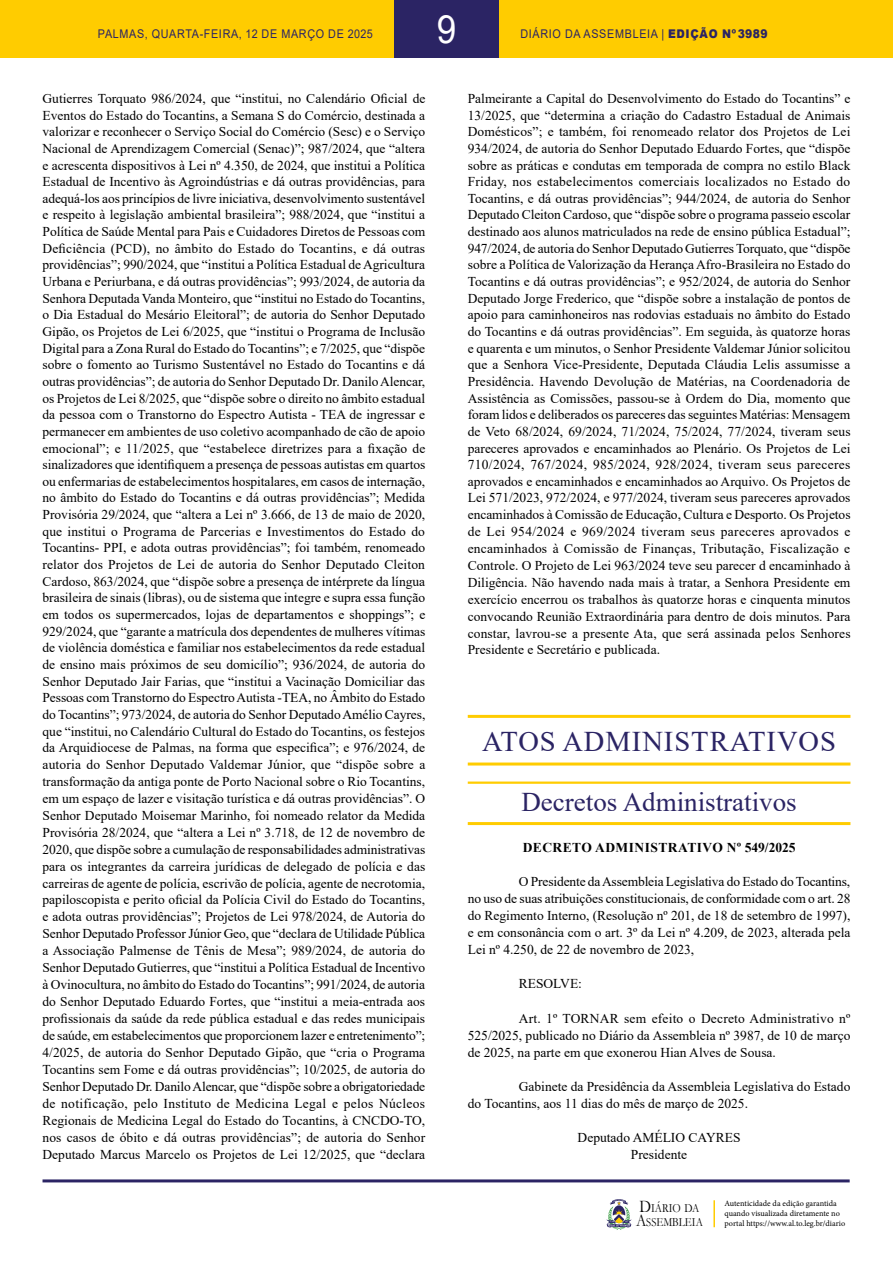
<style>
.page{position:relative;width:893px;height:1263px;background:#fff}
.page>*{position:absolute;margin:0;border:0;box-sizing:border-box;transform-origin:0 0}
.t1{font:39px "Arial";color:#fff;scale:.9 1}
.t2{font:28.5px "Times New Roman";letter-spacing:.035em;color:#2b2464}
.t3{font:27px "Times New Roman";color:#2b2464}
.t4{font:13.5px/16.8px "Times New Roman";color:#000;text-align:justify}
.t5{font:700 13.5px "Times New Roman";letter-spacing:.035em;color:#000}
.t6{font:12.45px/14px "Garamond";color:#000;scale:.85 1}
.t7{font:12px "Arial";letter-spacing:.065em;color:#2b2464;scale:.9 1}
.t8{font:8.25px/9.9px "Minion Pro";color:#000}
.s1{font-weight:900}
.s2{font-size:17.85px}
</style>
<div class="page">
<div style="left:0;top:0;width:893px;height:58px;background:#fc0"></div>
<hr style="left:43px;top:1179px;width:807px;height:3px;background:#2b2464">
<svg style="left:606px;top:1199px;width:26px;height:31px"></svg>
<div style="left:394px;top:0;width:105px;height:58px;background:#2b2464"></div>
<hr style="left:713px;top:1200px;width:2px;height:27px;background:#fc0">
<hr style="left:468px;top:715px;width:382px;height:3px;background:#fc0">
<hr style="left:468px;top:762px;width:382px;height:3px;background:#fc0">
<hr style="left:468px;top:781px;width:382px;height:3px;background:#fc0">
<hr style="left:468px;top:822px;width:382px;height:3px;background:#fc0">
<h1 class="t1" style="left:437px;top:2px;width:23px">9</h1>
<p class="t7" style="left:98px;top:25px;width:307px">PALMAS, QUARTA-FEIRA, 12 DE MARÇO DE 2025</p>
<p class="t7" style="left:520px;top:25px;width:276px">DIÁRIO DA ASSEMBLEIA | <span class="s1">EDIÇÃO Nº3989</span></p>
<p class="t4" style="left:43px;top:90px;width:384px">Gutierres Torquato 986/2024, que “institui, no Calendário Oficial de Eventos do Estado do Tocantins, a Semana S do Comércio, destinada a valorizar e reconhecer o Serviço Social do Comércio (Sesc) e o Serviço Nacional de Aprendizagem Comercial (Senac)”; 987/2024, que “altera e acrescenta dispositivos à Lei nº 4.350, de 2024, que institui a Política Estadual de Incentivo às Agroindústrias e dá outras providências, para adequá-los aos princípios de livre iniciativa, desenvolvimento sustentável e respeito à legislação ambiental brasileira”; 988/2024, que “institui a Política de Saúde Mental para Pais e Cuidadores Diretos de Pessoas com Deficiência (PCD), no âmbito do Estado do Tocantins, e dá outras providências”; 990/2024, que “institui a Política Estadual de Agricultura Urbana e Periurbana, e dá outras providências”; 993/2024, de autoria da Senhora Deputada Vanda Monteiro, que “institui no Estado do Tocantins, o Dia Estadual do Mesário Eleitoral”; de autoria do Senhor Deputado Gipão, os Projetos de Lei 6/2025, que “institui o Programa de Inclusão Digital para a Zona Rural do Estado do Tocantins”; e 7/2025, que “dispõe sobre o fomento ao Turismo Sustentável no Estado do Tocantins e dá outras providências”; de autoria do Senhor Deputado Dr. Danilo Alencar, os Projetos de Lei 8/2025, que “dispõe sobre o direito no âmbito estadual da pessoa com o Transtorno do Espectro Autista - TEA de ingressar e permanecer em ambientes de uso coletivo acompanhado de cão de apoio emocional”; e 11/2025, que “estabelece diretrizes para a fixação de sinalizadores que identifiquem a presença de pessoas autistas em quartos ou enfermarias de estabelecimentos hospitalares, em casos de internação, no âmbito do Estado do Tocantins e dá outras providências”; Medida Provisória 29/2024, que “altera a Lei nº 3.666, de 13 de maio de 2020, que institui o Programa de Parcerias e Investimentos do Estado do Tocantins- PPI, e adota outras providências”; foi também, renomeado relator dos Projetos de Lei de autoria do Senhor Deputado Cleiton Cardoso, 863/2024, que “dispõe sobre a presença de intérprete da língua brasileira de sinais (libras), ou de sistema que integre e supra essa função em todos os supermercados, lojas de departamentos e shoppings”; e 929/2024, que “garante a matrícula dos dependentes de mulheres vítimas de violência doméstica e familiar nos estabelecimentos da rede estadual de ensino mais próximos de seu domicílio”; 936/2024, de autoria do Senhor Deputado Jair Farias, que “institui a Vacinação Domiciliar das Pessoas com Transtorno do Espectro Autista -TEA, no Âmbito do Estado do Tocantins”; 973/2024, de autoria do Senhor Deputado Amélio Cayres, que “institui, no Calendário Cultural do Estado do Tocantins, os festejos da Arquidiocese de Palmas, na forma que especifica”; e 976/2024, de autoria do Senhor Deputado Valdemar Júnior, que “dispõe sobre a transformação da antiga ponte de Porto Nacional sobre o Rio Tocantins, em um espaço de lazer e visitação turística e dá outras providências”. O Senhor Deputado Moisemar Marinho, foi nomeado relator da Medida Provisória 28/2024, que “altera a Lei nº 3.718, de 12 de novembro de 2020, que dispõe sobre a cumulação de responsabilidades administrativas para os integrantes da carreira jurídicas de delegado de polícia e das carreiras de agente de polícia, escrivão de polícia, agente de necrotomia, papiloscopista e perito oficial da Polícia Civil do Estado do Tocantins, e adota outras providências”; Projetos de Lei 978/2024, de Autoria do Senhor Deputado Professor Júnior Geo, que “declara de Utilidade Pública a Associação Palmense de Tênis de Mesa”; 989/2024, de autoria do Senhor Deputado Gutierres, que “institui a Política Estadual de Incentivo à Ovinocultura, no âmbito do Estado do Tocantins”; 991/2024, de autoria do Senhor Deputado Eduardo Fortes, que “institui a meia-entrada aos profissionais da saúde da rede pública estadual e das redes municipais de saúde, em estabelecimentos que proporcionem lazer e entretenimento”; 4/2025, de autoria do Senhor Deputado Gipão, que “cria o Programa Tocantins sem Fome e dá outras providências”; 10/2025, de autoria do Senhor Deputado Dr. Danilo Alencar, que “dispõe sobre a obrigatoriedade de notificação, pelo Instituto de Medicina Legal e pelos Núcleos Regionais de Medicina Legal do Estado do Tocantins, à CNCDO-TO, nos casos de óbito e dá outras providências”; de autoria do Senhor Deputado Marcus Marcelo os Projetos de Lei 12/2025, que “declara</p>
<p class="t4" style="left:468px;top:90px;width:384px">Palmeirante a Capital do Desenvolvimento do Estado do Tocantins” e 13/2025, que “determina a criação do Cadastro Estadual de Animais Domésticos”; e também, foi renomeado relator dos Projetos de Lei 934/2024, de autoria do Senhor Deputado Eduardo Fortes, que “dispõe sobre as práticas e condutas em temporada de compra no estilo Black Friday, nos estabelecimentos comerciais localizados no Estado do Tocantins, e dá outras providências”; 944/2024, de autoria do Senhor Deputado Cleiton Cardoso, que “dispõe sobre o programa passeio escolar destinado aos alunos matriculados na rede de ensino pública Estadual”; 947/2024, de autoria do Senhor Deputado Gutierres Torquato, que “dispõe sobre a Política de Valorização da Herança Afro-Brasileira no Estado do Tocantins e dá outras providências”; e 952/2024, de autoria do Senhor Deputado Jorge Frederico, que “dispõe sobre a instalação de pontos de apoio para caminhoneiros nas rodovias estaduais no âmbito do Estado do Tocantins e dá outras providências”. Em seguida, às quatorze horas e quarenta e um minutos, o Senhor Presidente Valdemar Júnior solicitou que a Senhora Vice-Presidente, Deputada Cláudia Lelis assumisse a Presidência. Havendo Devolução de Matérias, na Coordenadoria de Assistência as Comissões, passou-se à Ordem do Dia, momento que foram lidos e deliberados os pareceres das seguintes Matérias: Mensagem de Veto 68/2024, 69/2024, 71/2024, 75/2024, 77/2024, tiveram seus pareceres aprovados e encaminhados ao Plenário. Os Projetos de Lei 710/2024, 767/2024, 985/2024, 928/2024, tiveram seus pareceres aprovados e encaminhados e encaminhados ao Arquivo. Os Projetos de Lei 571/2023, 972/2024, e 977/2024, tiveram seus pareceres aprovados encaminhados à Comissão de Educação, Cultura e Desporto. Os Projetos de Lei 954/2024 e 969/2024 tiveram seus pareceres aprovados e encaminhados à Comissão de Finanças, Tributação, Fiscalização e Controle. O Projeto de Lei 963/2024 teve seu parecer d encaminhado à Diligência. Não havendo nada mais à tratar, a Senhora Presidente em exercício encerrou os trabalhos às quatorze horas e cinquenta minutos convocando Reunião Extraordinária para dentro de dois minutos. Para constar, lavrou-se a presente Ata, que será assinada pelos Senhores Presidente e Secretário e publicada.</p>
<h2 class="t2" style="left:482px;top:721px;width:355px">ATOS ADMINISTRATIVOS</h2>
<h3 class="t3" style="left:521px;top:783px;width:277px">Decretos Administrativos</h3>
<p class="t5" style="left:523px;top:837px;width:274px">DECRETO ADMINISTRATIVO Nº 549/2025</p>
<p class="t4" style="left:468px;top:872px;width:384px;text-indent:51px">O Presidente da Assembleia Legislativa do Estado do Tocantins, no uso de suas atribuições constitucionais, de conformidade com o art. 28 do Regimento Interno, (Resolução nº 201, de 18 de setembro de 1997), e em consonância com o art. 3º da Lei nº 4.209, de 2023, alterada pela Lei nº 4.250, de 22 de novembro de 2023,</p>
<p class="t4" style="left:519px;top:975px;width:65px">RESOLVE:</p>
<p class="t4" style="left:468px;top:1009px;width:384px;text-indent:51px">Art. 1º TORNAR sem efeito o Decreto Administrativo nº 525/2025, publicado no Diário da Assembleia nº 3987, de 10 de março de 2025, na parte em que exonerou Hian Alves de Sousa.</p>
<p class="t4" style="left:468px;top:1077px;width:384px;text-indent:51px">Gabinete da Presidência da Assembleia Legislativa do Estado do Tocantins, aos 11 dias do mês de março de 2025.</p>
<p class="t4" style="left:578px;top:1129px;width:165px;text-align:center">Deputado AMÉLIO CAYRES<br>Presidente</p>
<p class="t6" style="left:636px;top:1201px;width:80px"><span class="s2">D</span>IÁRIO DA<br><span class="s2">A</span>SSEMBLEIA</p>
<p class="t8" style="left:724px;top:1199px;width:122px">Autenticidade da edição garantida quando visualizada diretamente no portal https://www.al.to.leg.br/diario</p>
</div>
